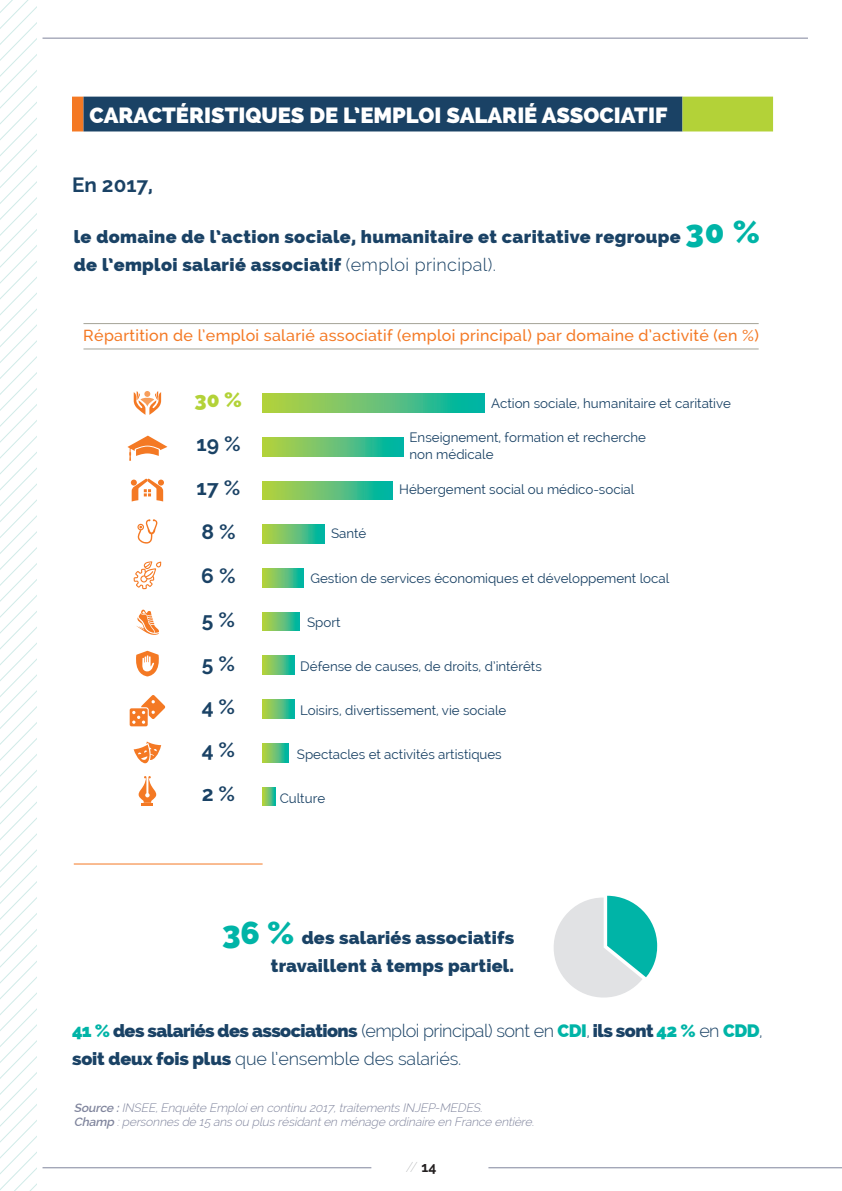
<style>
.page{position:relative;width:842px;height:1191px;background:#fff}
.page>*{position:absolute;margin:0;border:0;box-sizing:border-box;transform-origin:0 0}
.t1{font:800 22px "Raleway";color:#fff}
.t2{font:700 21px/43.8px "Raleway";color:#1a4265}
.t3{font:800 21px "Raleway";color:#b3d238}
.t4{font:700 20.6px "Raleway";color:#1a4265}
.t5{font:800 18px/28px "Raleway";letter-spacing:.02em;color:#1a4265}
.t6{font:300 18px/28px "Raleway";letter-spacing:-.01em;color:#1a4265}
.t7{font:500 16px "Raleway";letter-spacing:.02em;color:#f47924}
.t8{font:100 14px "Raleway";color:#939598}
.t9{font:13.4px/16.6px "Raleway";color:#1a4265}
.t10{font:italic 300 12px/14.4px "Raleway";color:#80859d}
.s1{font-size:32px;color:#00b4a7}
.s2{font-weight:300}
.s3{font-weight:800;color:#00b4a7}
.s4{font-weight:800}
.s5{font-weight:600}
.s6{font-weight:700;color:#231f20}
</style>
<div class="page">
<svg style="left:0;top:0;width:37px;height:1191px"></svg>
<hr style="left:488px;top:1167px;width:354px;height:1px;background:#80859d">
<hr style="left:43px;top:1167px;width:328px;height:1px;background:#80859d">
<hr style="left:83px;top:323px;width:676px;height:1px;background:#a4a397">
<hr style="left:83px;top:348px;width:676px;height:1px;background:#a4a397">
<svg style="left:262px;top:393px;width:222px;height:19px"></svg>
<svg style="left:263px;top:437px;width:140px;height:19px"></svg>
<svg style="left:263px;top:481px;width:130px;height:19px"></svg>
<svg style="left:263px;top:525px;width:61px;height:18px"></svg>
<svg style="left:263px;top:568px;width:40px;height:19px"></svg>
<svg style="left:263px;top:612px;width:37px;height:19px"></svg>
<svg style="left:263px;top:656px;width:31px;height:18px"></svg>
<svg style="left:263px;top:699px;width:31px;height:19px"></svg>
<svg style="left:263px;top:743px;width:25px;height:19px"></svg>
<svg style="left:263px;top:787px;width:12px;height:19px"></svg>
<svg style="left:134px;top:561px;width:27px;height:28px"></svg>
<svg style="left:136px;top:651px;width:23px;height:25px"></svg>
<svg style="left:134px;top:741px;width:27px;height:22px"></svg>
<svg style="left:136px;top:609px;width:23px;height:26px"></svg>
<svg style="left:134px;top:391px;width:27px;height:24px"></svg>
<svg style="left:131px;top:478px;width:33px;height:23px"></svg>
<svg style="left:137px;top:519px;width:20px;height:24px"></svg>
<svg style="left:139px;top:776px;width:17px;height:30px"></svg>
<div style="left:72px;top:97px;width:11px;height:34px;background:#f47924"></div>
<div style="left:83px;top:97px;width:599px;height:34px;background:#1a4265"></div>
<div style="left:682px;top:97px;width:91px;height:34px;background:#b3d238"></div>
<svg style="left:130px;top:695px;width:35px;height:31px"></svg>
<svg style="left:128px;top:435px;width:39px;height:26px"></svg>
<hr style="left:74px;top:863px;width:189px;height:1px;background:#f47924">
<svg style="left:554px;top:895px;width:103px;height:103px"></svg>
<hr style="left:43px;top:38px;width:765px;height:1px;background:#80859d">
<h1 class="t1" style="left:90px;top:102px;width:579px">CARACTÉRISTIQUES DE L’EMPLOI SALARIÉ ASSOCIATIF</h1>
<h3 class="t4" style="left:72px;top:173px;width:82px">En 2017,</h3>
<h3 class="t5" style="left:74px;top:223px;width:688px">le domaine de l’action sociale, humanitaire et caritative regroupe <span class="s1">30 % </span>de l’emploi salarié associatif <span class="s2">(emploi principal).</span></h3>
<p class="t7" style="left:83px;top:326px;width:677px">Répartition de l’emploi salarié associatif (emploi principal) par domaine d’activité (en %)</p>
<h2 class="t3" style="left:195px;top:388px;width:49px">30 %</h2>
<h2 class="t2" style="left:196px;top:422px;width:46px">19 %<br>17 %<br>8 %<br>6 %<br>5 %<br>5 %</h2>
<h2 class="t2" style="left:202px;top:685px;width:35px">4 %</h2>
<h2 class="t2" style="left:202px;top:727px;width:35px">4 %</h2>
<h2 class="t2" style="left:202px;top:771px;width:35px">2 %</h2>
<p class="t9" style="left:491px;top:394px;width:241px">Action sociale, humanitaire et caritative</p>
<p class="t9" style="left:409px;top:429px;width:238px">Enseignement, formation et recherche non médicale</p>
<p class="t9" style="left:399px;top:481px;width:237px">Hébergement social ou médico-social</p>
<p class="t9" style="left:331px;top:525px;width:37px">Santé</p>
<p class="t9" style="left:310px;top:569px;width:360px">Gestion de services économiques et développement local</p>
<p class="t9" style="left:307px;top:613px;width:35px">Sport</p>
<p class="t9" style="left:300px;top:657px;width:243px">Défense de causes, de droits, d’intérêts</p>
<p class="t9" style="left:300px;top:701px;width:208px">Loisirs, divertissement, vie sociale</p>
<p class="t9" style="left:297px;top:745px;width:206px">Spectacles et activités artistiques</p>
<p class="t9" style="left:280px;top:789px;width:47px">Culture</p>
<h3 class="t5" style="left:222px;top:924px;width:294px;text-align:right"><span class="s1">36 %</span> des salariés associatifs travaillent à temps partiel.</h3>
<h3 class="t6" style="left:72px;top:1016px;width:692px"><span class="s3">41 %</span> <span class="s4">des salariés des associations</span> (emploi principal) sont en <span class="s3">CDI</span>, <span class="s4">ils sont</span> <span class="s3">42 %</span> en <span class="s3">CDD</span>, <span class="s4">soit deux fois plus</span> que l’ensemble des salariés.</h3>
<p class="t10" style="left:74px;top:1100px;width:465px"><span class="s5">Source :</span> INSEE,Enquête Emploien continu 2017,traitementsINJEP-MEDES.<br><span class="s5">Champ</span> :personnesde 15 ansou plusrésidanten ménage ordinaire en France entière.</p>
<p class="t8" style="left:406px;top:1158px;width:32px">// <span class="s6">14</span></p>
</div>
